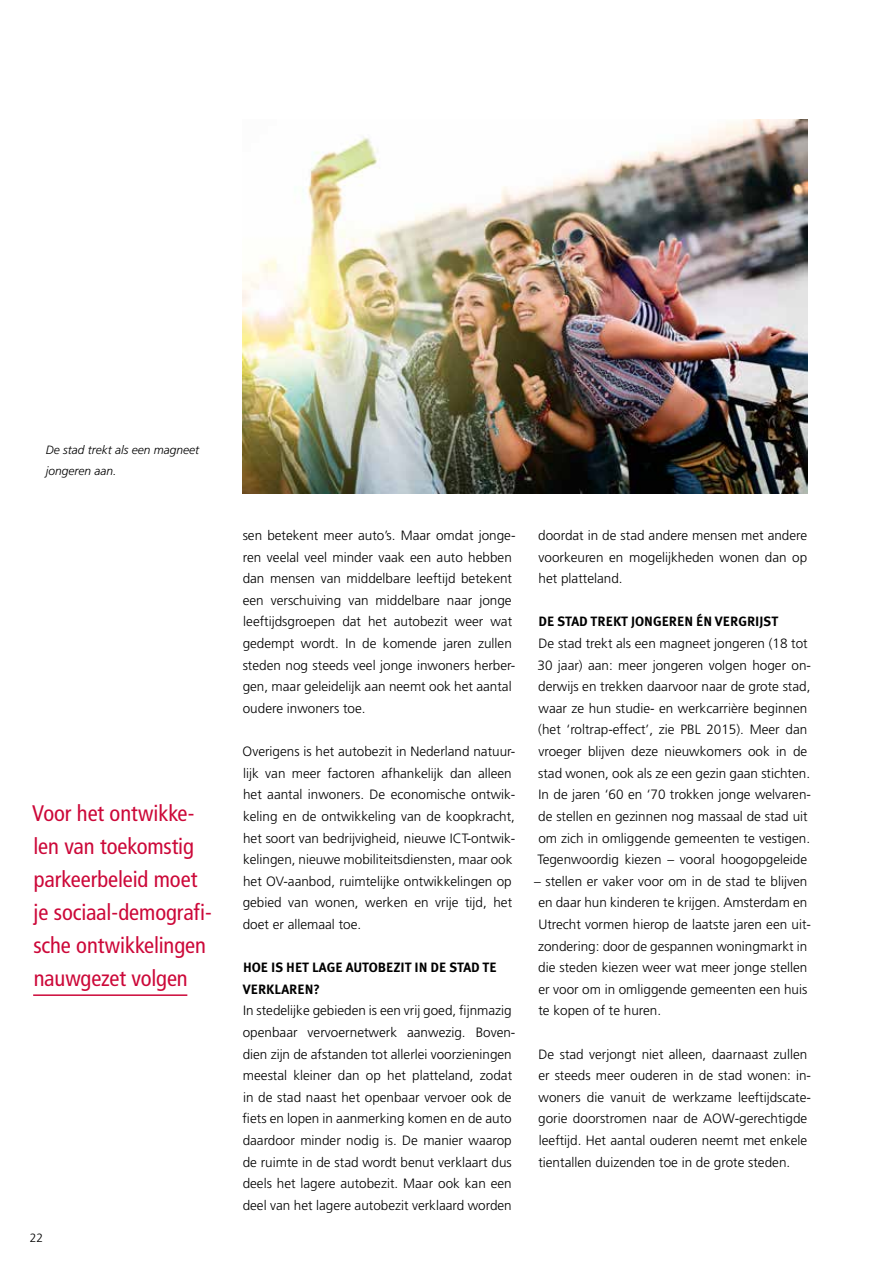
<style>
.page{position:relative;width:893px;height:1263px;background:#fff}
.page>*{position:absolute;margin:0;border:0;box-sizing:border-box;transform-origin:0 0}
.t1{font:condensed 22.5px/33px "Frutiger LT Std";letter-spacing:-.005em;color:#cc0839}
.t2{font:300 13.5px/21.6px "Frutiger";color:#000}
.t3{font:700 13.5px/21.6px "Meta Plus";color:#000}
.t4{font:italic 300 12px/21.6px "Frutiger";color:#000}
.t5{font:300 12px "Frutiger";color:#000}
</style>
<div class="page">
<img style="left:242px;top:119px;width:566px;height:374px">
<hr style="left:33px;top:994px;width:154px;height:2px;background:#cc0839">
<p class="t4" style="left:46px;top:439px;width:155px">De stad trekt als een magneet jongeren aan.</p>
<h1 class="t1" style="left:32px;top:797px;width:181px">Voor het ontwikke&shy;len van toekomstig parkeerbeleid moet je sociaal-demografi&shy;sche ontwikkelingen nauwgezet volgen</h1>
<p class="t5" style="left:30px;top:1231px;width:15px">22</p>
<p class="t2" style="left:243px;top:525px;width:274px">sen betekent meer auto’s. Maar omdat jonge&shy;ren veelal veel minder vaak een auto hebben dan mensen van middelbare leeftijd betekent een verschuiving van middelbare naar jonge leeftijdsgroepen dat het autobezit weer wat gedempt wordt. In de komende jaren zullen steden nog steeds veel jonge inwoners herber&shy;gen, maar geleidelijk aan neemt ook het aantal oudere inwoners toe.</p>
<p class="t2" style="left:243px;top:741px;width:274px">Overigens is het autobezit in Nederland natuur&shy;lijk van meer factoren afhankelijk dan alleen het aantal inwoners. De economische ontwik&shy;keling en de ontwikkeling van de koopkracht, het soort van bedrijvigheid, nieuwe ICT-ontwik&shy;kelingen, nieuwe mobiliteitsdiensten, maar ook het OV-aanbod, ruimtelijke ontwikkelingen op gebied van wonen, werken en vrije tijd, het doet er allemaal toe.</p>
<p class="t3" style="left:243px;top:956px;width:255px">HOE IS HET LAGE AUTOBEZIT IN DE STAD TE<br>VERKLAREN?</p>
<p class="t2" style="left:243px;top:1000px;width:274px">In stedelijke gebieden is een vrij goed, fijnmazig openbaar vervoernetwerk aanwezig. Boven&shy;dien zijn de afstanden tot allerlei voorzieningen meestal kleiner dan op het platteland, zodat in de stad naast het openbaar vervoer ook de fiets en lopen in aanmerking komen en de auto daardoor minder nodig is. De manier waarop de ruimte in de stad wordt benut verklaart dus deels het lagere autobezit. Maar ook kan een deel van het lagere autobezit verklaard worden</p>
<p class="t2" style="left:538px;top:525px;width:271px;text-align:justify">doordat in de stad andere mensen met andere voorkeuren en mogelijkheden wonen dan op het platteland.</p>
<p class="t3" style="left:539px;top:611px;width:241px">DE STAD TREKT JONGEREN ÉN VERGRIJST</p>
<p class="t2" style="left:537px;top:633px;width:275px">De stad trekt als een magneet jongeren (18 tot 30 jaar) aan: meer jongeren volgen hoger on&shy;derwijs en trekken daarvoor naar de grote stad, waar ze hun studie- en werkcarrière beginnen (het ‘roltrap-effect’, zie PBL 2015). Meer dan vroeger blijven deze nieuwkomers ook in de stad wonen, ook als ze een gezin gaan stichten.<br>In de jaren ‘60 en ‘70 trokken jonge welvaren&shy;de stellen en gezinnen nog massaal de stad uit om zich in omliggende gemeenten te vestigen.<br>Tegenwoordig kiezen – vooral hoogopgeleide</p>
<p class="t2" style="left:534px;top:870px;width:279px">– stellen er vaker voor om in de stad te blijven en daar hun kinderen te krijgen. Amsterdam en Utrecht vormen hierop de laatste jaren een uit&shy;zondering: door de gespannen woningmarkt in die steden kiezen weer wat meer jonge stellen er voor om in omliggende gemeenten een huis te kopen of te huren.</p>
<p class="t2" style="left:538px;top:1043px;width:274px">De stad verjongt niet alleen, daarnaast zullen er steeds meer ouderen in de stad wonen: in&shy;woners die vanuit de werkzame leeftijdscate&shy;gorie doorstromen naar de AOW-gerechtigde leeftijd. Het aantal ouderen neemt met enkele tientallen duizenden toe in de grote steden.</p>
</div>
